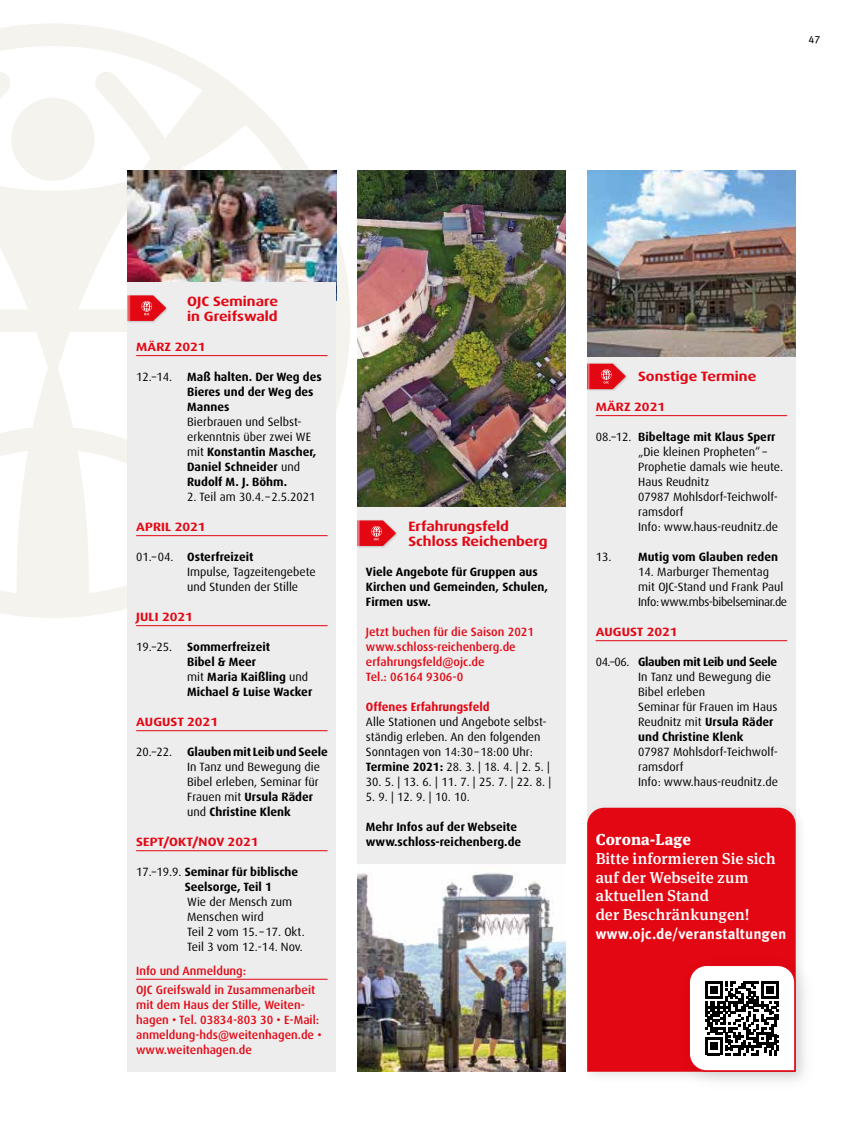
<style>
.page{position:relative;width:851px;height:1127px;background:#fff}
.page>*{position:absolute;margin:0;border:0;box-sizing:border-box;transform-origin:0 0}
.t1{font:500 15.75px/18.8px "Meta Serif Pro";letter-spacing:.005em;color:#fff}
.t2{font:800 15.75px "Meta Serif Pro";letter-spacing:.01em;color:#fff}
.t3{font:700 15px "Meta Pro";color:#fff}
.t4{font:700 expanded 13.5px/15px "Dax Pro";color:#e30613}
.t5{font:12px/15px "Dax Pro";color:#000}
.t6{font:700 12px/15px "Dax Pro";color:#000}
.t7{font:500 12px/15px "Dax Pro";color:#e30613}
.t8{font:700 expanded 12px "Dax Pro";color:#e30613}
.t9{font:700 12px "Dax Pro";color:#e30613}
.t10{font:10.5px "Meta Pro";color:#000}
.s1{font-weight:400}
.s2{font-weight:700}
</style>
<div class="page">
<img style="left:587px;top:170px;width:208px;height:188px">
<svg style="left:0;top:23px;width:350px;height:595px"></svg>
<svg style="left:0;top:51px;width:244px;height:521px"></svg>
<img style="left:357px;top:170px;width:209px;height:338px">
<div style="left:357px;top:508px;width:209px;height:563px;background:#ededed"></div>
<img style="left:357px;top:864px;width:209px;height:207px">
<div style="left:587px;top:358px;width:208px;height:713px;background:#ededed"></div>
<hr style="left:595px;top:415px;width:192px;height:1px;background:#e30613">
<hr style="left:595px;top:640px;width:192px;height:1px;background:#e30613">
<div style="left:126px;top:182px;width:42px;height:29px;background:#000;opacity:.2"></div>
<div style="left:356px;top:519px;width:41px;height:29px;background:#000;opacity:.2"></div>
<svg style="left:357px;top:520px;width:39px;height:26px"></svg>
<img style="left:128px;top:170px;width:208px;height:113px">
<div style="left:581px;top:802px;width:226px;height:281px;background:#000;opacity:.1"></div>
<div style="left:587px;top:808px;width:208px;height:263px;background:#e30613"></div>
<div style="left:676px;top:953px;width:142px;height:141px;background:#000;opacity:.1"></div>
<svg style="left:687px;top:964px;width:109px;height:108px;background:#b39fa0"></svg>
<div style="left:128px;top:283px;width:208px;height:788px;background:#ededed"></div>
<hr style="left:136px;top:355px;width:191px;height:1px;background:#e30613">
<hr style="left:136px;top:535px;width:191px;height:1px;background:#e30613">
<hr style="left:136px;top:625px;width:191px;height:1px;background:#e30613">
<hr style="left:136px;top:730px;width:191px;height:1px;background:#e30613">
<hr style="left:136px;top:850px;width:191px;height:1px;background:#e30613">
<hr style="left:136px;top:979px;width:191px;height:1px;background:#e30613">
<div style="left:126px;top:294px;width:42px;height:29px;background:#000;opacity:.2"></div>
<svg style="left:128px;top:295px;width:38px;height:26px"></svg>
<div style="left:586px;top:362px;width:41px;height:29px;background:#000;opacity:.2"></div>
<svg style="left:587px;top:364px;width:38px;height:25px"></svg>
<p class="t10" style="left:808px;top:31px;width:13px">47</p>
<p class="t4" style="left:187px;top:294px;width:92px">OJC Seminare in Greifswald</p>
<p class="t8" style="left:136px;top:339px;width:71px">MÄRZ 2021</p>
<p class="t5" style="left:136px;top:369px;width:37px">12.–14.</p>
<p class="t6" style="left:187px;top:369px;width:136px">Maß halten. Der Weg des<br>Bieres und der Weg des<br>Mannes</p>
<p class="t6" style="left:187px;top:414px;width:130px"><span class="s1">Bierbrauen und Selbst&shy;erkenntnis über zwei WE mit</span> Konstantin Mascher,<br>Daniel Schneider <span class="s1">und<br></span>Rudolf M. J. Böhm.</p>
<p class="t5" style="left:187px;top:489px;width:130px">2. Teil am 30.4.–2.5.2021</p>
<p class="t8" style="left:136px;top:519px;width:71px">APRIL 2021</p>
<p class="t5" style="left:187px;top:549px;width:130px;text-indent:-51px">01.–04. <span class="s2">Osterfreizeit<br></span>Impulse, Tagzeitengebete und Stunden der Stille</p>
<p class="t8" style="left:136px;top:609px;width:58px">JULI 2021</p>
<p class="t5" style="left:136px;top:639px;width:37px">19.–25.</p>
<p class="t6" style="left:187px;top:639px;width:127px">Sommerfreizeit<br>Bibel &amp; Meer<br><span class="s1">mit</span> Maria Kaißling <span class="s1">und<br></span>Michael &amp; Luise Wacker</p>
<p class="t8" style="left:136px;top:714px;width:83px">AUGUST 2021</p>
<p class="t5" style="left:136px;top:744px;width:37px">20.–22.</p>
<p class="t6" style="left:187px;top:744px;width:142px">Glauben mit Leib und Seele</p>
<p class="t5" style="left:187px;top:759px;width:134px">In Tanz und Bewegung die<br>Bibel erleben, Seminar für<br>Frauen mit <span class="s2">Ursula Räder </span>und <span class="s2">Christine Klenk</span></p>
<p class="t8" style="left:136px;top:834px;width:124px">SEPT/OKT/NOV 2021</p>
<p class="t6" style="left:185px;top:864px;width:115px;text-indent:-49px"><span class="s1">17.–19.9.</span> Seminar für biblische<br>Seelsorge, Teil 1</p>
<p class="t5" style="left:187px;top:894px;width:119px">Wie der Mensch zum<br>Menschen wird<br>Teil 2 vom 15.–17. Okt.<br>Teil 3 vom 12.-14. Nov.</p>
<p class="t7" style="left:136px;top:961px;width:181px;line-height:19.2px">Info und Anmeldung:<br>OJC Greifswald in Zusammenarbeit</p>
<p class="t7" style="left:136px;top:997px;width:187px">mit dem Haus der Stille, Weiten&shy;hagen • Tel. 03834-803 30 • E-Mail: anmeldung-hds@weitenhagen.de • www.weitenhagen.de</p>
<p class="t4" style="left:408px;top:519px;width:141px">Erfahrungsfeld<br>Schloss Reichenberg</p>
<p class="t6" style="left:366px;top:564px;width:183px">Viele Angebote für Gruppen aus<br>Kirchen und Gemeinden, Schulen,<br>Firmen usw.</p>
<p class="t7" style="left:366px;top:624px;width:169px">Jetzt buchen für die Saison 2021 www.schloss-reichenberg.de erfahrungsfeld@ojc.de<br>Tel.: 06164 9306-0</p>
<p class="t9" style="left:366px;top:699px;width:125px">Offenes Erfahrungsfeld</p>
<p class="t5" style="left:366px;top:714px;width:185px">Alle Stationen und Angebote selbst&shy;ständig erleben. An den folgenden Sonntagen von 14:30–18:00 Uhr:<br><span class="s2">Termine 2021:</span> 28. 3. | 18. 4. | 2. 5. |</p>
<p class="t5" style="left:366px;top:774px;width:187px">30. 5. | 13. 6. | 11. 7. | 25. 7. | 22. 8. |</p>
<p class="t5" style="left:366px;top:789px;width:105px">5. 9. | 12. 9. | 10. 10.</p>
<p class="t6" style="left:366px;top:819px;width:157px">Mehr Infos auf der Webseite www.schloss-reichenberg.de</p>
<p class="t4" style="left:638px;top:369px;width:119px">Sonstige Termine</p>
<p class="t8" style="left:595px;top:399px;width:71px">MÄRZ 2021</p>
<p class="t5" style="left:638px;top:429px;width:146px;text-indent:-43px">08.–12. <span class="s2">Bibeltage mit Klaus Sperr </span>„Die kleinen Propheten“ –<br>Prophetie damals wie heute.<br>Haus Reudnitz<br>07987 Mohlsdorf-Teichwolf&shy;ramsdorf<br>Info: www.haus-reudnitz.de</p>
<p class="t6" style="left:595px;top:549px;width:184px"><span class="s1">13.</span> Mutig vom Glauben reden</p>
<p class="t5" style="left:638px;top:564px;width:150px">14. Marburger Thementag mit OJC-Stand und Frank Paul<br>Info: www.mbs-bibelseminar.de</p>
<p class="t8" style="left:595px;top:624px;width:83px">AUGUST 2021</p>
<p class="t5" style="left:638px;top:654px;width:141px;text-indent:-43px">04.–06. <span class="s2">Glauben mit Leib und Seele<br></span>In Tanz und Bewegung die<br>Bibel erleben<br>Seminar für Frauen im Haus<br>Reudnitz mit <span class="s2">Ursula Räder und Christine Klenk</span></p>
<p class="t5" style="left:638px;top:744px;width:141px">07987 Mohlsdorf-Teichwolf&shy;ramsdorf<br>Info: www.haus-reudnitz.de</p>
<h1 class="t2" style="left:595px;top:827px;width:97px">Corona-Lage</h1>
<h1 class="t1" style="left:595px;top:848px;width:182px">Bitte informieren Sie sich auf der Webseite zum aktuellen Stand<br>der Beschränkungen!</h1>
<p class="t3" style="left:595px;top:922px;width:192px">www.ojc.de/veranstaltungen</p>
</div>
